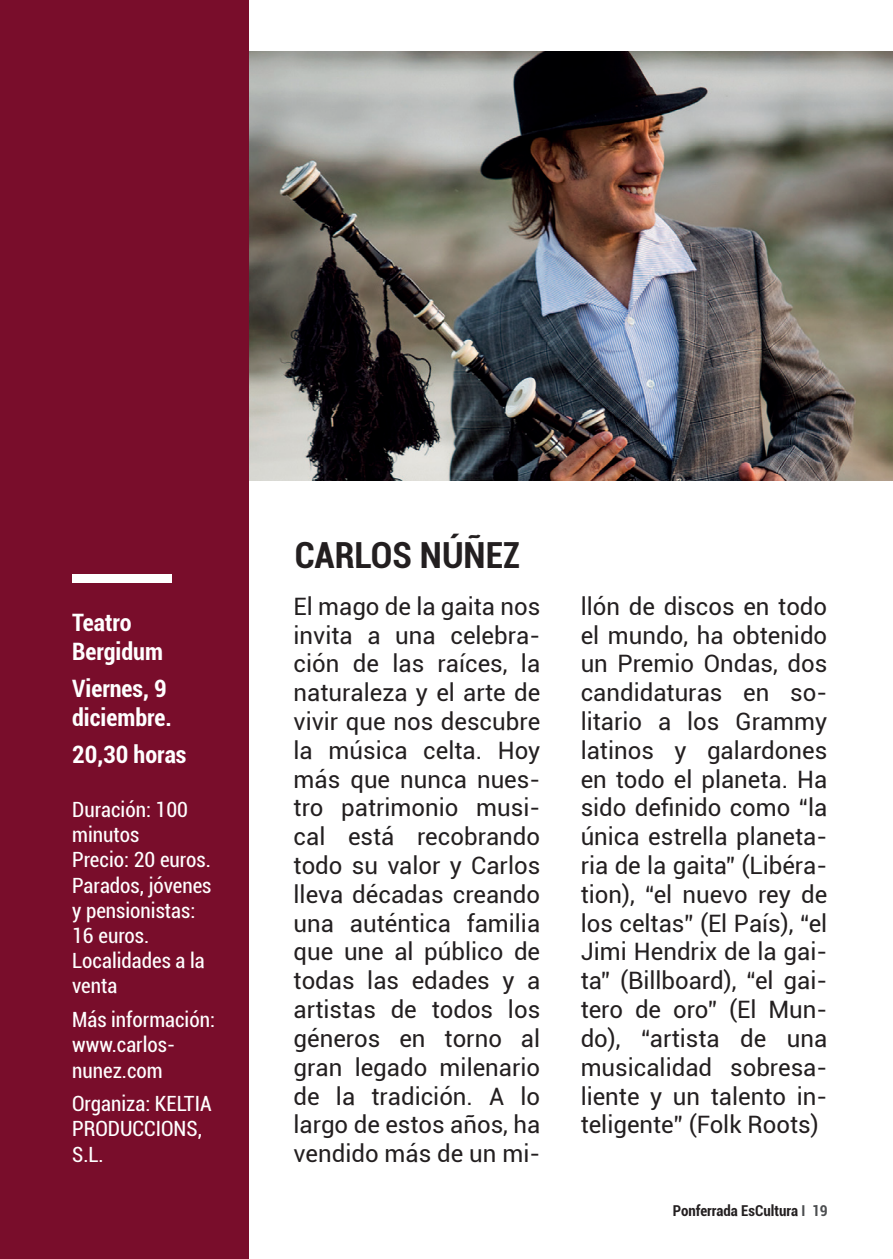
<style>
.page{position:relative;width:893px;height:1259px;background:#fff}
.page>*{position:absolute;margin:0;border:0;box-sizing:border-box;transform-origin:0 0}
.t1{font:700 condensed 36px "Roboto";color:#231f20}
.t2{font:24px/28.8px "Roboto";color:#231f20;text-align:justify}
.t3{font:700 condensed 24px/28.8px "Roboto";color:#fff}
.t4{font:condensed 21px/25.2px "Roboto";color:#fff}
.t5{font:700 condensed 15px "Roboto";color:#231f20}
.s1{color:#4c4e50}
</style>
<div class="page">
<img style="left:248px;top:52px;width:645px;height:428px">
<div style="left:0;top:0;width:248px;height:1259px;background:#790d2b"></div>
<div style="left:72px;top:575px;width:99px;height:8px;background:#fff"></div>
<p class="t3" style="left:72px;top:607px;width:92px">Teatro<br>Bergidum</p>
<p class="t3" style="left:72px;top:673px;width:101px">Viernes, 9 diciembre.</p>
<p class="t3" style="left:72px;top:739px;width:116px">20,30 horas</p>
<p class="t4" style="left:72px;top:796px;width:117px">Duración: 100 minutos</p>
<p class="t4" style="left:72px;top:846px;width:141px">Precio: 20 euros.<br>Parados, jóvenes y pensionistas:<br>16 euros.</p>
<p class="t4" style="left:72px;top:947px;width:134px">Localidades a la venta</p>
<p class="t4" style="left:72px;top:1006px;width:144px">Más información: www.carlos&shy;nunez.com</p>
<p class="t4" style="left:72px;top:1090px;width:141px">Organiza: KELTIA<br>PRODUCCIONS,<br>S.L.</p>
<p class="t1" style="left:295px;top:530px;width:227px">CARLOS NÚÑEZ</p>
<p class="t2" style="left:294px;top:591px;width:248px">El mago de la gaita nos invita a una celebra&shy;ción de las raíces, la naturaleza y el arte de vivir que nos descubre la música celta. Hoy más que nunca nues&shy;tro patrimonio musi&shy;cal está recobrando todo su valor y Carlos lleva décadas creando una auténtica familia que une al público de todas las edades y a artistas de todos los géneros en torno al gran legado milenario de la tradición. A lo largo de estos años, ha vendido más de un mi-</p>
<p class="t2" style="left:581px;top:591px;width:248px">llón de discos en todo el mundo, ha obtenido un Premio Ondas, dos candidaturas en so&shy;litario a los Grammy latinos y galardones en todo el planeta. Ha sido definido como “la única estrella planeta&shy;ria de la gaita” (Libéra&shy;tion), “el nuevo rey de los celtas” (El País), “el Jimi Hendrix de la gai&shy;ta” (Billboard), “el gai&shy;tero de oro” (El Mun&shy;do), “artista de una musicalidad sobresa&shy;liente y un talento in&shy;teligente” (Folk Roots)</p>
<p class="t5" style="left:673px;top:1200px;width:156px">Ponferrada EsCultura <span class="s1">I 19</span></p>
</div>
